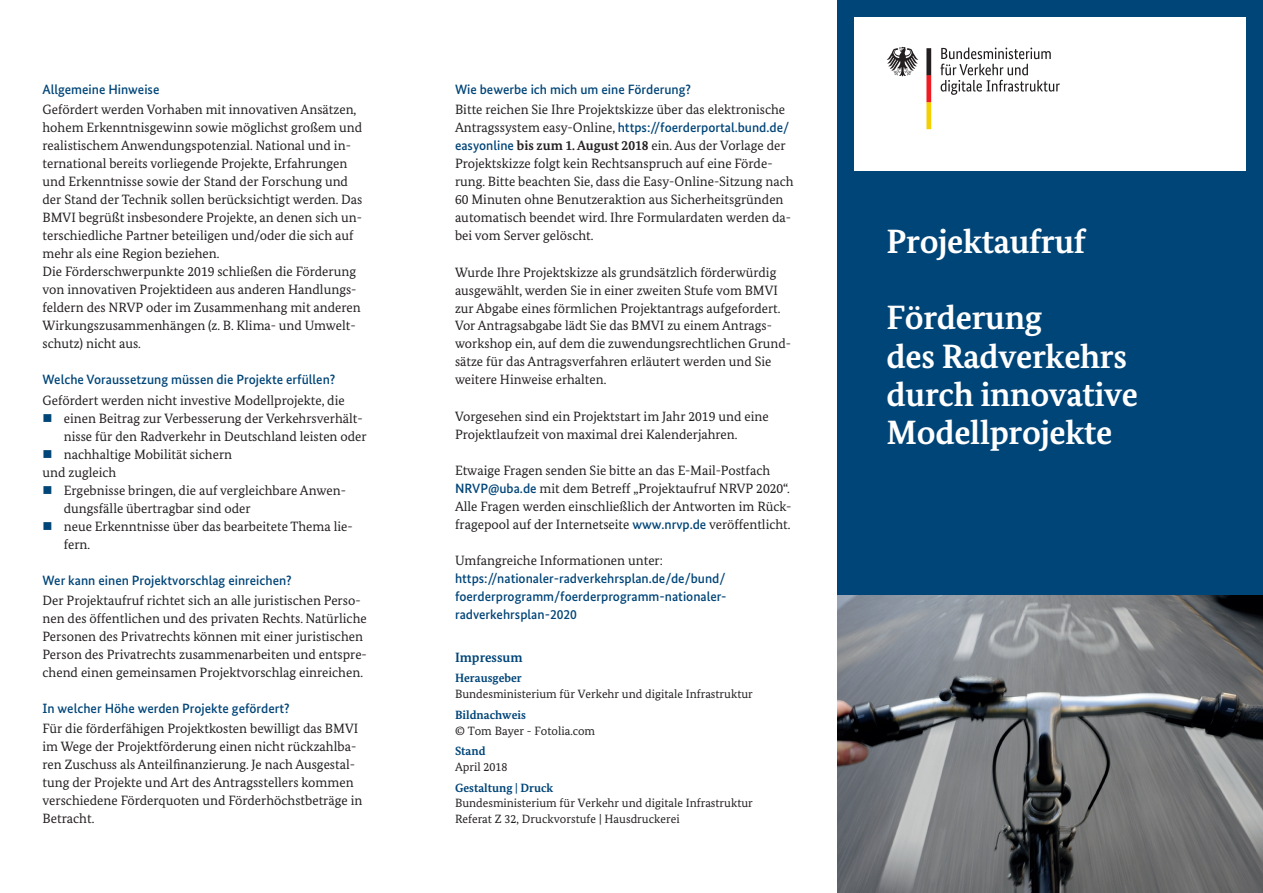
<style>
.page{position:relative;width:1263px;height:893px;background:#fff}
.page>*{position:absolute;margin:0;border:0;box-sizing:border-box;transform-origin:0 0}
.t1{font:700 33.75px/38.2px "Bundes Serif";letter-spacing:-.01em;color:#fff}
.t2{font:13.5px/18px "Bundes Serif";color:#231f20}
.t3{font:500 13.5px/18px "Bundes Sans";color:#004578;text-align:justify}
.t4{font:700 13.5px "Bundes Serif";color:#004578}
.t5{font:12px/15.8px "Bundes Serif";color:#231f20}
.t6{font:700 12px "Bundes Serif";color:#004578}
.s1{font-family:"Bundes Serif";font-weight:400;color:#231f20}
.s2{font-family:"Bundes Sans";font-weight:500;color:#004578}
.s3{font-weight:700}
.s4{font-family:"Bundes Sans"}
</style>
<div class="page">
<div style="left:838px;top:0;width:425px;height:893px;background:#004578"></div>
<div style="left:855px;top:17px;width:391px;height:153px;background:#fff"></div>
<svg style="left:940px;top:47px;width:120px;height:48px"></svg>
<svg style="left:887px;top:47px;width:31px;height:29px"></svg>
<svg style="left:926px;top:48px;width:5px;height:81px"></svg>
<img style="left:838px;top:595px;width:425px;height:298px">
<p class="t3" style="left:43px;top:81px;width:118px">Allgemeine Hinweise</p>
<p class="t2" style="left:43px;top:101px;width:321px">Gefördert werden Vorhaben mit innovativen Ansätzen, hohem Erkenntnisgewinn sowie möglichst großem und realistischem Anwendungspotenzial. National und in&shy;ternational bereits vorliegende Projekte, Erfahrungen und Erkenntnisse sowie der Stand der Forschung und der Stand der Technik sollen berücksichtigt werden. Das BMVI begrüßt insbesondere Projekte, an denen sich un&shy;terschiedliche Partner beteiligen und/oder die sich auf mehr als eine Region beziehen.<br>Die Förderschwerpunkte 2019 schließen die Förderung von innovativen Projektideen aus anderen Handlungs&shy;feldern des NRVP oder im Zusammenhang mit anderen Wirkungszusammenhängen (z. B. Klima- und Umwelt&shy;schutz) nicht aus.</p>
<p class="t3" style="left:43px;top:371px;width:294px">Welche Voraussetzung müssen die Projekte erfüllen?</p>
<p class="t2" style="left:43px;top:391px;width:304px">Gefördert werden nicht investive Modellprojekte, die</p>
<p class="t2" style="left:64px;top:409px;width:300px">einen Beitrag zur Verbesserung der Verkehrsverhält-</p>
<p class="t2" style="left:64px;top:427px;width:304px">nisse für den Radverkehr in Deutschland leisten oder</p>
<p class="t2" style="left:64px;top:445px;width:170px">nachhaltige Mobilität sichern</p>
<p class="t2" style="left:43px;top:463px;width:75px">und zugleich</p>
<p class="t2" style="left:64px;top:481px;width:284px">Ergebnisse bringen, die auf vergleichbare Anwen-</p>
<p class="t2" style="left:64px;top:499px;width:188px">dungsfälle übertragbar sind oder</p>
<p class="t2" style="left:64px;top:517px;width:290px">neue Erkenntnisse über das bearbeitete Thema lie-</p>
<p class="t2" style="left:64px;top:535px;width:28px">fern.</p>
<p class="t3" style="left:43px;top:571px;width:251px">Wer kann einen Projektvorschlag einreichen?</p>
<p class="t2" style="left:43px;top:591px;width:326px">Der Projektaufruf richtet sich an alle juristischen Perso&shy;nen des öffentlichen und des privaten Rechts. Natürliche Personen des Privatrechts können mit einer juristischen Person des Privatrechts zusammenarbeiten und entspre&shy;chend einen gemeinsamen Projektvorschlag einreichen.</p>
<p class="t3" style="left:43px;top:699px;width:249px">In welcher Höhe werden Projekte gefördert?</p>
<p class="t2" style="left:43px;top:719px;width:321px">Für die förderfähigen Projektkosten bewilligt das BMVI im Wege der Projektförderung einen nicht rückzahlba&shy;ren Zuschuss als Anteilfinanzierung. Je nach Ausgestal&shy;tung der Projekte und Art des Antragsstellers kommen verschiedene Förderquoten und Förderhöchstbeträge in Betracht.</p>
<p class="t3" style="left:455px;top:81px;width:238px">Wie bewerbe ich mich um eine Förderung?</p>
<p class="t2" style="left:455px;top:101px;width:332px">Bitte reichen Sie Ihre Projektskizze über das elektronische</p>
<p class="t3" style="left:455px;top:119px;width:336px"><span class="s1">Antragssystem easy-Online,</span> https://foerderportal.bund.de/</p>
<p class="t2" style="left:455px;top:137px;width:340px"><span class="s2">easyonline</span> <span class="s3">bis zum 1. August 2018</span> ein. Aus der Vorlage der Projektskizze folgt kein Rechtsanspruch auf eine Förde&shy;rung. Bitte beachten Sie, dass die Easy-Online-Sitzung nach 60 Minuten ohne Benutzeraktion aus Sicherheitsgründen automatisch beendet wird. Ihre Formulardaten werden da&shy;bei vom Server gelöscht.</p>
<p class="t2" style="left:455px;top:263px;width:337px">Wurde Ihre Projektskizze als grundsätzlich förderwürdig ausgewählt, werden Sie in einer zweiten Stufe vom BMVI zur Abgabe eines förmlichen Projektantrags aufgefordert.<br>Vor Antragsabgabe lädt Sie das BMVI zu einem Antrags&shy;workshop ein, auf dem die zuwendungsrechtlichen Grund&shy;sätze für das Antragsverfahren erläutert werden und Sie weitere Hinweise erhalten.</p>
<p class="t2" style="left:455px;top:407px;width:315px">Vorgesehen sind ein Projektstart im Jahr 2019 und eine<br>Projektlaufzeit von maximal drei Kalenderjahren.</p>
<p class="t2" style="left:455px;top:461px;width:338px">Etwaige Fragen senden Sie bitte an das E-Mail-Postfach <span class="s2">NRVP@uba.de</span> mit dem Betreff „Projektaufruf NRVP 2020“.<br>Alle Fragen werden einschließlich der Antworten im Rück&shy;fragepool auf der Internetseite <span class="s2">www.nrvp.de</span> veröffentlicht.</p>
<p class="t2" style="left:455px;top:551px;width:209px">Umfangreiche Informationen unter:</p>
<p class="t3" style="left:455px;top:569px;width:273px">https://nationaler-radverkehrsplan.de/de/bund/ foerderprogramm/foerderprogramm-nationaler&shy;radverkehrsplan-2020</p>
<p class="t4" style="left:455px;top:649px;width:69px">Impressum</p>
<p class="t6" style="left:455px;top:671px;width:68px">Herausgeber</p>
<p class="t5" style="left:455px;top:686px;width:299px">Bundesministerium für Verkehr und digitale Infrastruktur</p>
<p class="t6" style="left:455px;top:707px;width:72px">Bildnachweis</p>
<p class="t5" style="left:455px;top:722px;width:142px">© Tom Bayer - Fotolia.com</p>
<p class="t6" style="left:455px;top:744px;width:32px">Stand</p>
<p class="t5" style="left:455px;top:759px;width:54px">April 2018</p>
<p class="t6" style="left:455px;top:780px;width:100px">Gestaltung | Druck</p>
<p class="t5" style="left:455px;top:795px;width:299px">Bundesministerium für Verkehr und digitale Infrastruktur<br>Referat Z 32, Druckvorstufe <span class="s4">|</span> Hausdruckerei</p>
<h1 class="t1" style="left:887px;top:222px;width:201px">Projektaufruf</h1>
<h1 class="t1" style="left:887px;top:298px;width:253px">Förderung<br>des Radverkehrs durch innovative<br>Modellprojekte</h1>
</div>
